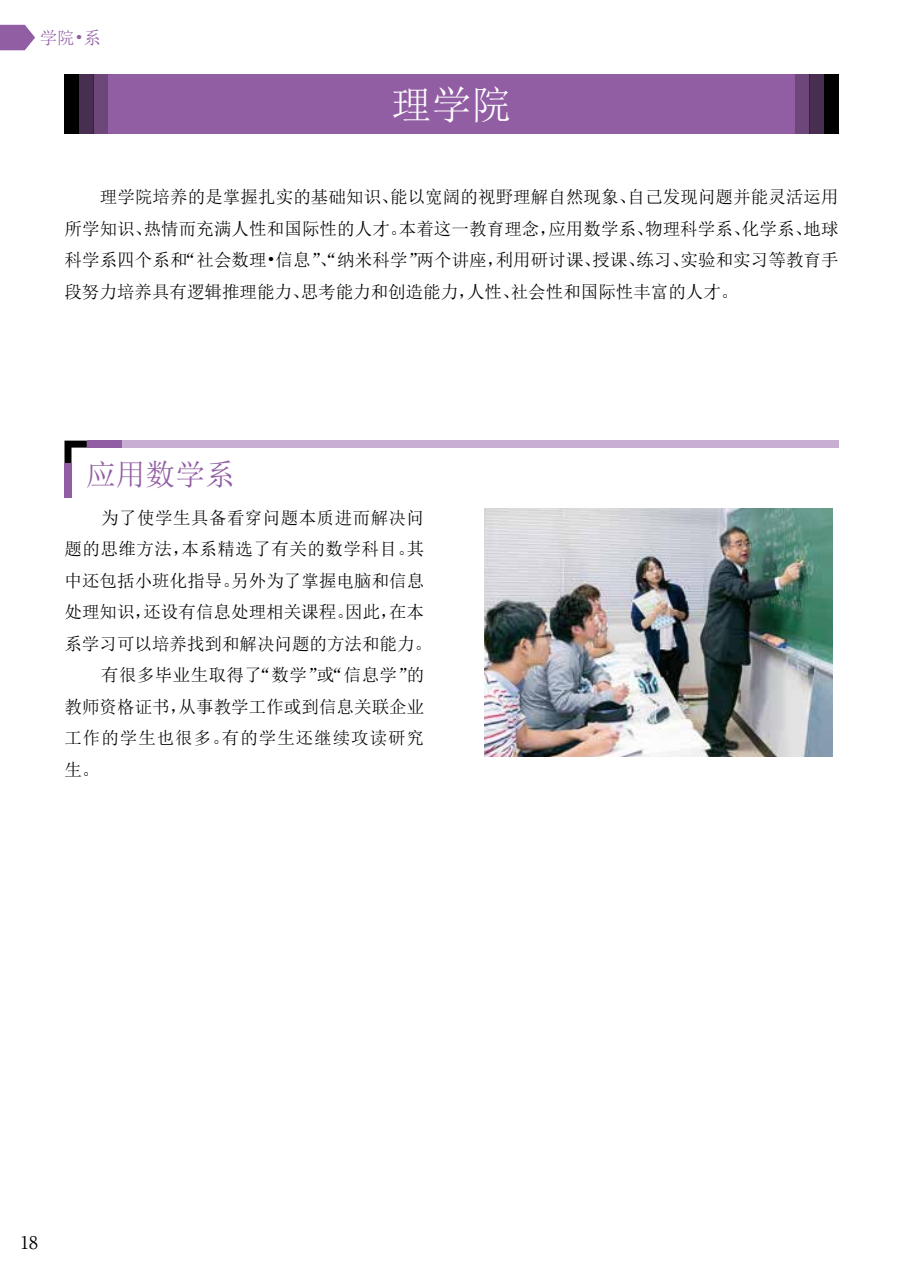
<style>
.page{position:relative;width:903px;height:1275px;background:#fff}
.page>*{position:absolute;margin:0;border:0;box-sizing:border-box;transform-origin:0 0}
.t1{font:40.25px "Sim Sun";color:#fff}
.t2{font:29.75px "Sim Sun";color:#915da3}
.t3{font:17.5px/31.5px "Sim Sun";letter-spacing:.005em;color:#000;text-align:justify}
.t4{font:17.5px "Sim Sun";letter-spacing:.025em;color:#000}
.t5{font:17.5px "Sim Sun";letter-spacing:.03em;color:#000}
.t6{font:17.5px "Sim Sun";letter-spacing:.055em;color:#000}
.t7{font:17.5px "Sim Sun";color:#915da3}
.t8{font:17.5px "Ryumin Pr 6";color:#000}
</style>
<div class="page">
<div style="left:64px;top:74px;width:774px;height:60px;background:#915da3"></div>
<div style="left:809px;top:74px;width:15px;height:60px;background:#482e51"></div>
<div style="left:824px;top:74px;width:14px;height:60px;background:#000"></div>
<div style="left:795px;top:74px;width:14px;height:60px;background:#6d467a"></div>
<div style="left:79px;top:74px;width:15px;height:60px;background:#482e51"></div>
<div style="left:64px;top:74px;width:15px;height:60px;background:#000"></div>
<div style="left:94px;top:74px;width:14px;height:60px;background:#6d467a"></div>
<svg style="left:64px;top:441px;width:23px;height:22px"></svg>
<div style="left:121px;top:441px;width:717px;height:7px;background:#c8aed1"></div>
<div style="left:87px;top:441px;width:34px;height:7px;background:#915da3"></div>
<div style="left:64px;top:463px;width:7px;height:34px;background:#915da3"></div>
<img style="left:485px;top:509px;width:347px;height:248px">
<svg style="left:0;top:25px;width:35px;height:25px"></svg>
<p class="t7" style="left:40px;top:29px;width:63px">学院•系</p>
<p class="t1" style="left:391px;top:85px;width:122px">理学院</p>
<p class="t3" style="left:64px;top:181px;width:776px;text-indent:35px">理学院培养的是掌握扎实的基础知识、能以宽阔的视野理解自然现象、自己发现问题并能灵活运用所学知识、热情而充满人性和国际性的人才。本着这一教育理念，应用数学系、物理科学系、化学系、地球科学系四个系和“社会数理•信息”、“纳米科学”两个讲座，利用研讨课、授课、练习、实验和实习等教育手段努力培养具有逻辑推理能力、思考能力和创造能力，人性、社会性和国际性丰富的人才。</p>
<p class="t2" style="left:86px;top:460px;width:150px">应用数学系</p>
<p class="t4" style="left:101px;top:509px;width:324px">为了使学生具备看穿问题本质进而解决问</p>
<p class="t5" style="left:64px;top:540px;width:361px">题的思维方法，本系精选了有关的数学科目。其</p>
<p class="t3" style="left:64px;top:565px;width:361px">中还包括小班化指导。另外为了掌握电脑和信息</p>
<p class="t3" style="left:64px;top:596px;width:361px">处理知识，还设有信息处理相关课程。因此，在本</p>
<p class="t3" style="left:64px;top:628px;width:369px">系学习可以培养找到和解决问题的方法和能力。</p>
<p class="t4" style="left:101px;top:666px;width:324px">有很多毕业生取得了“数学”或“信息学”的</p>
<p class="t3" style="left:64px;top:691px;width:361px">教师资格证书，从事教学工作或到信息关联企业</p>
<p class="t6" style="left:64px;top:729px;width:361px">工作的学生也很多。有的学生还继续攻读研究</p>
<p class="t3" style="left:64px;top:754px;width:36px">生。</p>
<p class="t8" style="left:21px;top:1229px;width:19px">18</p>
</div>
